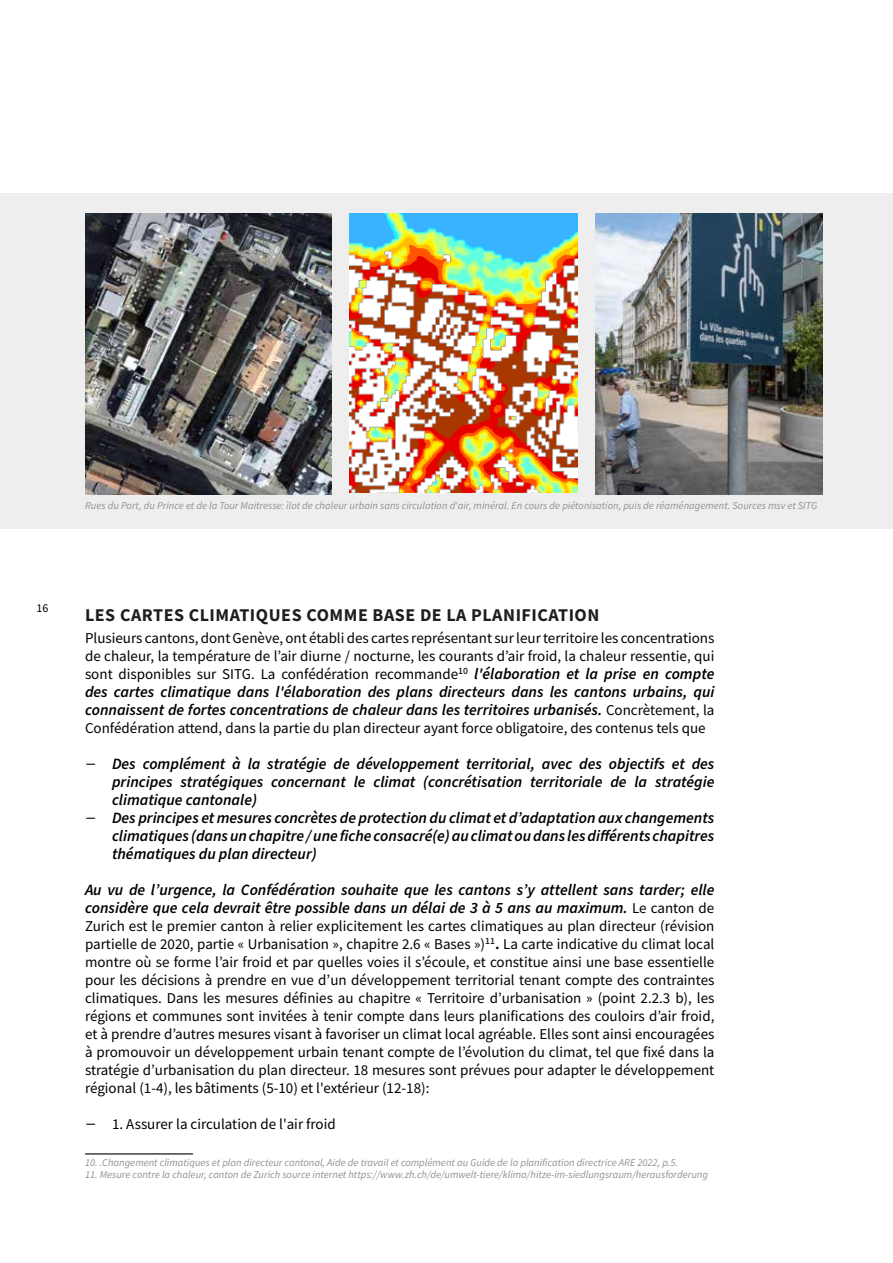
<style>
.page{position:relative;width:893px;height:1263px;background:#fff}
.page>*{position:absolute;margin:0;border:0;box-sizing:border-box;transform-origin:0 0}
.t1{font:700 18px "Source Sans Pro";letter-spacing:.03em;color:#201d1d}
.t2{font:italic 600 15.75px/18px "Source Sans Pro";color:#000}
.t3{font:15px/18px "Source Sans Pro";color:#000;text-align:justify}
.t4{font:12px "Source Sans Pro";color:#000}
.t5{font:italic 10.5px "Source Sans Pro";color:#8e9196}
.s1{font-weight:600;font-style:italic;font-size:15.75px}
.s2{font-weight:400;font-style:normal;font-size:15px}
.s3{font-family:"Roboto";font-weight:400;font-style:normal;font-size:13.5px}
.s4{font-weight:600;font-size:16.5px}
.s5{font-family:"Roboto";font-size:13.5px}
</style>
<div class="page">
<div style="left:0;top:193px;width:893px;height:336px;background:#eee"></div>
<hr style="left:85px;top:1153px;width:108px;height:1px;background:#000">
<img style="left:349px;top:214px;width:229px;height:279px">
<img style="left:85px;top:214px;width:246px;height:280px">
<img style="left:595px;top:214px;width:228px;height:280px">
<p class="t5" style="left:85px;top:499px;width:734px">Rues du Port, du Prince et de la Tour Maitresse: ìlot de chaleur urbain sans circulation d'air, minéral. En cours de piétonisation, puis de réaménagement. Sources msv et SITG</p>
<p class="t4" style="left:37px;top:600px;width:13px">16</p>
<p class="t1" style="left:85px;top:602px;width:516px">LES CARTES CLIMATIQUES COMME BASE DE LA PLANIFICATION</p>
<p class="t3" style="left:85px;top:629px;width:631px">Plusieurs cantons, dont Genève, ont établi des cartes représentant sur leur territoire les concentrations de chaleur, la température de l’air diurne / nocturne, les courants d’air froid, la chaleur ressentie, qui sont disponibles sur SITG. La confédération recommande<sup>10</sup> <span class="s1">l'élaboration et la prise en compte</span></p>
<p class="t2" style="left:85px;top:683px;width:631px">des cartes climatique dans l'élaboration des plans directeurs dans les cantons urbains, qui connaissent de fortes concentrations de chaleur dans les territoires urbanisés. <span class="s2">Concrètement, la</span></p>
<p class="t3" style="left:85px;top:719px;width:622px">Confédération attend, dans la partie du plan directeur ayant force obligatoire, des contenus tels que</p>
<p class="t2" style="left:112px;top:755px;width:604px;text-align:justify;text-indent:-27px"><span class="s3">—</span> Des complément à la stratégie de développement territorial, avec des objectifs et des principes stratégiques concernant le climat (concrétisation territoriale de la stratégie climatique cantonale)</p>
<p class="t2" style="left:112px;top:809px;width:604px;text-align:justify;text-indent:-27px"><span class="s3">—</span> Des principes et mesures concrètes de protection du climat et d’adaptation aux changements climatiques (dans un chapitre / une fiche consacré(e) au climat ou dans les différents chapitres thématiques du plan directeur)</p>
<p class="t2" style="left:85px;top:881px;width:631px">Au vu de l’urgence, la Confédération souhaite que les cantons s’y attellent sans tarder; elle considère que cela devrait être possible dans un délai de 3 à 5 ans au maximum. <span class="s2">Le canton de</span></p>
<p class="t3" style="left:85px;top:917px;width:631px">Zurich est le premier canton à relier explicitement les cartes climatiques au plan directeur (révision partielle de 2020, partie « Urbanisation », chapitre 2.6 « Bases »)<sup>11</sup><span class="s4">.</span> La carte indicative du climat local montre où se forme l’air froid et par quelles voies il s’écoule, et constitue ainsi une base essentielle pour les décisions à prendre en vue d’un développement territorial tenant compte des contraintes climatiques. Dans les mesures définies au chapitre « Territoire d’urbanisation » (point 2.2.3 b), les régions et communes sont invitées à tenir compte dans leurs planifications des couloirs d’air froid, et à prendre d’autres mesures visant à favoriser un climat local agréable. Elles sont ainsi encouragées à promouvoir un développement urbain tenant compte de l’évolution du climat, tel que fixé dans la stratégie d’urbanisation du plan directeur. 18 mesures sont prévues pour adapter le développement régional (1-4), les bâtiments (5-10) et l'extérieur (12-18):</p>
<p class="t3" style="left:85px;top:1115px;width:252px"><span class="s5">—</span> 1. Assurer la circulation de l'air froid</p>
<p class="t5" style="left:85px;top:1156px;width:594px">10. .Changement climatiques et plan directeur cantonal, Aide de travail et complément au Guide de la planification directrice ARE 2022, p.5.</p>
<p class="t5" style="left:85px;top:1168px;width:624px">11. Mesure contre la chaleur, canton de Zurich source internet https://www.zh.ch/de/umwelt-tiere/klima/hitze-im-siedlungsraum/herausforderung</p>
</div>
